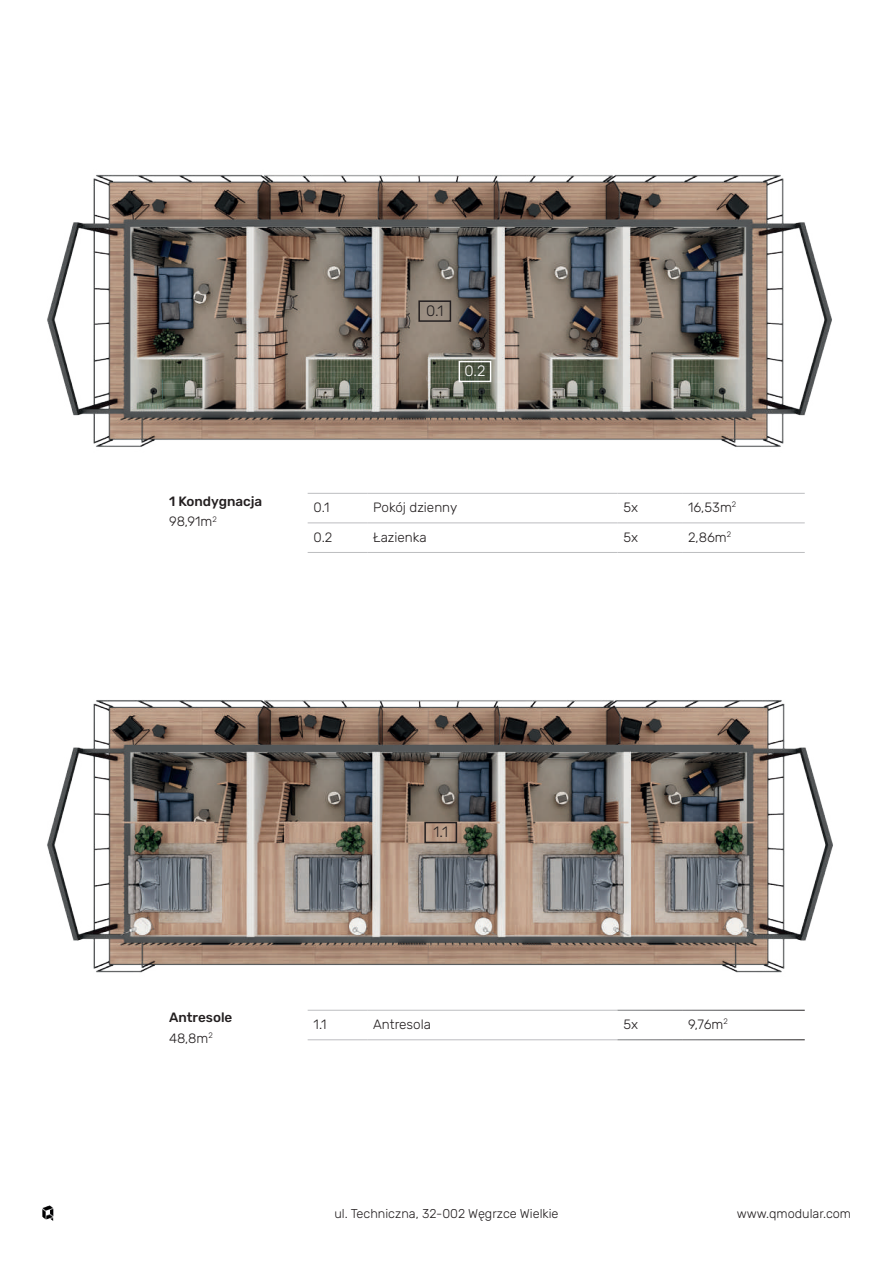
<style>
.page{position:relative;width:893px;height:1263px;background:#fff}
.page>*{position:absolute;margin:0;border:0;box-sizing:border-box;transform-origin:0 0}
.t1{font:300 15px "Rubik";color:#231f20}
.t2{font:300 15px "Rubik";color:#fff}
.t3{font:300 13.5px "Rubik";color:#231f20}
.t4{font:500 13.5px/20.4px "Rubik";color:#231f20}
.t5{font:300 12.75px "Rubik";color:#231f20}
.s1{font-weight:300}
</style>
<div class="page">
<img style="left:42px;top:1205px;width:12px;height:16px">
<hr style="left:308px;top:1010px;width:59px;height:1px;background:#bcbdc0">
<hr style="left:367px;top:1010px;width:250px;height:1px;background:#bcbdc0">
<hr style="left:308px;top:1039px;width:59px;height:1px;background:#bcbdc0">
<hr style="left:367px;top:1039px;width:250px;height:1px;background:#bcbdc0">
<img style="left:47px;top:174px;width:785px;height:273px">
<img style="left:47px;top:700px;width:786px;height:273px">
<div style="left:418px;top:300px;width:33px;height:22px;border:2px solid #231f20"></div>
<div style="left:459px;top:361px;width:32px;height:21px;border:2px solid #fff"></div>
<div style="left:424px;top:822px;width:33px;height:21px;border:2px solid #231f20"></div>
<hr style="left:308px;top:493px;width:59px;height:1px;background:#bcbdc0">
<hr style="left:367px;top:493px;width:250px;height:1px;background:#bcbdc0">
<hr style="left:308px;top:522px;width:59px;height:1px;background:#bcbdc0">
<hr style="left:367px;top:522px;width:250px;height:1px;background:#bcbdc0">
<hr style="left:308px;top:552px;width:59px;height:1px;background:#bcbdc0">
<hr style="left:367px;top:552px;width:250px;height:1px;background:#bcbdc0">
<hr style="left:617px;top:493px;width:65px;height:1px;background:#bcbdc0">
<hr style="left:682px;top:493px;width:123px;height:1px;background:#bcbdc0">
<hr style="left:617px;top:522px;width:65px;height:1px;background:#bcbdc0">
<hr style="left:682px;top:522px;width:123px;height:1px;background:#bcbdc0">
<hr style="left:617px;top:552px;width:65px;height:1px;background:#bcbdc0">
<hr style="left:682px;top:552px;width:123px;height:1px;background:#bcbdc0">
<p class="t1" style="left:426px;top:300px;width:19px">0.1</p>
<p class="t2" style="left:464px;top:360px;width:22px">0.2</p>
<p class="t4" style="left:169px;top:491px;width:95px">1 Kondygnacja<br><span class="s1">98,91m</span><sup>2</sup></p>
<p class="t3" style="left:314px;top:497px;width:17px">0.1</p>
<p class="t3" style="left:373px;top:497px;width:86px">Pokój dzienny</p>
<p class="t3" style="left:623px;top:497px;width:16px">5x</p>
<p class="t3" style="left:688px;top:497px;width:50px">16,53m<sup>2</sup></p>
<p class="t3" style="left:314px;top:527px;width:20px">0.2</p>
<p class="t3" style="left:373px;top:527px;width:55px">Łazienka</p>
<p class="t3" style="left:623px;top:527px;width:16px">5x</p>
<p class="t3" style="left:688px;top:527px;width:45px">2,86m<sup>2</sup></p>
<p class="t1" style="left:433px;top:821px;width:16px">1.1</p>
<p class="t4" style="left:169px;top:1008px;width:65px">Antresole<br><span class="s1">48,8m</span><sup>2</sup></p>
<p class="t3" style="left:314px;top:1014px;width:15px">1.1</p>
<p class="t3" style="left:373px;top:1014px;width:59px">Antresola</p>
<p class="t3" style="left:623px;top:1014px;width:16px">5x</p>
<p class="t3" style="left:688px;top:1014px;width:41px">9,76m<sup>2</sup></p>
<p class="t5" style="left:334px;top:1204px;width:226px">ul. Techniczna, 32-002 Węgrzce Wielkie</p>
<p class="t5" style="left:737px;top:1204px;width:116px">www.qmodular.com</p>
</div>
